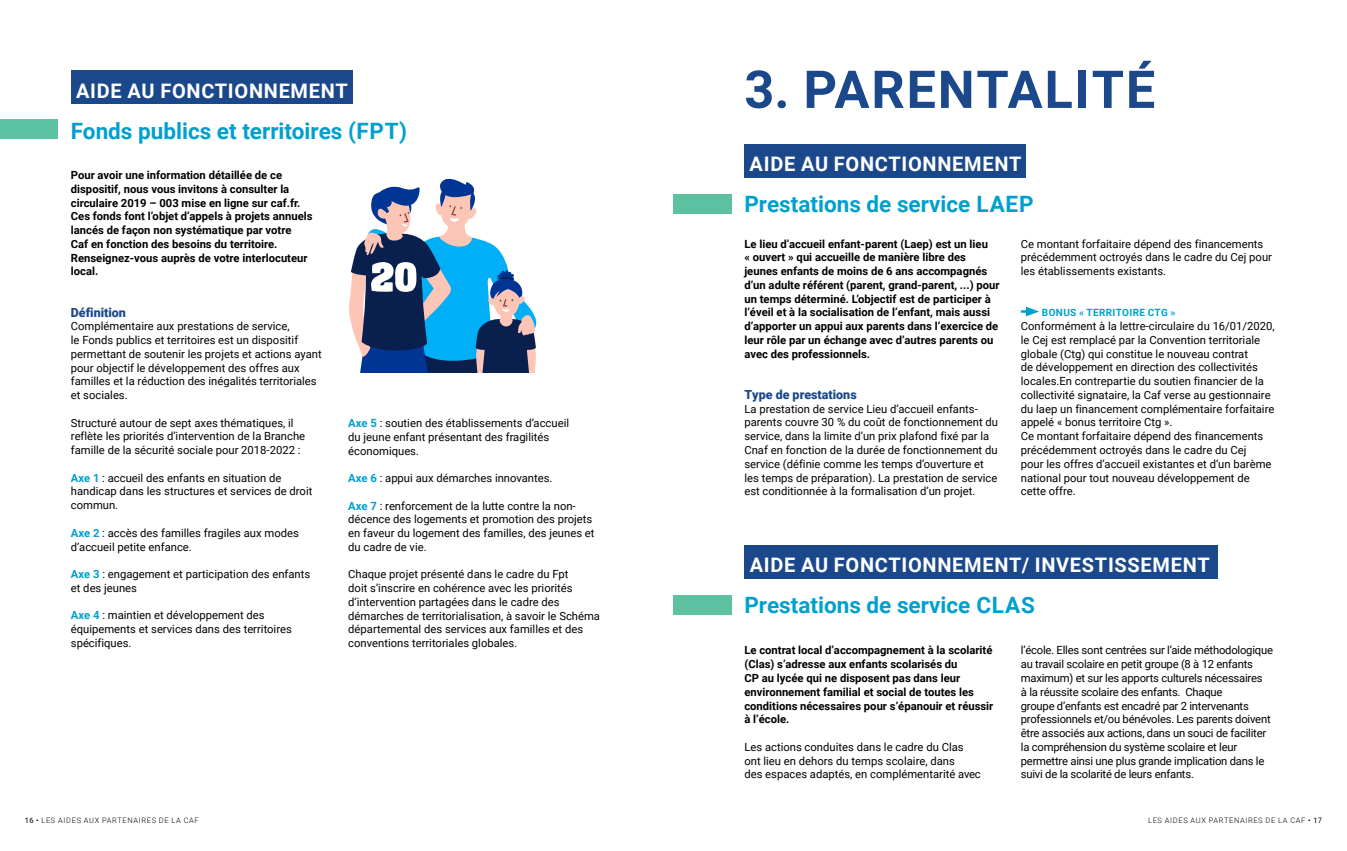
<style>
.page{position:relative;width:1347px;height:851px;background:#fff}
.page>*{position:absolute;margin:0;border:0;box-sizing:border-box;transform-origin:0 0}
.t1{font:700 52.25px "Roboto";letter-spacing:.035em;color:#1a488b}
.t2{font:700 22.5px "Roboto";color:#00a0ce}
.t3{font:700 20px "Roboto";letter-spacing:.035em;color:#fff}
.t4{font:900 12.5px "Roboto";color:#1a488b}
.t5{font:11.25px/13.8px "Roboto";color:#000}
.t6{font:700 11.25px/13.8px "Roboto";color:#000}
.t7{font:11.25px/13.8px "Roboto";letter-spacing:-.02em;color:#000}
.t8{font:700 10px "Roboto";letter-spacing:.035em;color:#00a0ce}
.t9{font:300 7.5px "Roboto";letter-spacing:.085em;color:#000}
.s1{font-weight:700;color:#00a0ce}
.s2{font-weight:400}
</style>
<div class="page">
<div style="left:0;top:119px;width:58px;height:20px;background:#5bc1a1"></div>
<div style="left:71px;top:71px;width:282px;height:33px;background:#1a488b"></div>
<svg style="left:349px;top:178px;width:188px;height:194px"></svg>
<svg style="left:1020px;top:306px;width:19px;height:10px"></svg>
<div style="left:744px;top:144px;width:282px;height:33px;background:#1a488b"></div>
<div style="left:673px;top:194px;width:59px;height:19px;background:#5bc1a1"></div>
<div style="left:744px;top:545px;width:474px;height:33px;background:#1a488b"></div>
<div style="left:673px;top:595px;width:59px;height:19px;background:#5bc1a1"></div>
<h3 class="t3" style="left:76px;top:77px;width:273px">AIDE AU FONCTIONNEMENT</h3>
<h2 class="t2" style="left:71px;top:115px;width:338px">Fonds publics et territoires (FPT)</h2>
<p class="t6" style="left:71px;top:168px;width:243px">Pour avoir une information détaillée de ce dispositif, nous vous invitons à consulter la circulaire 2019 – 003 mise en ligne sur caf.fr.<br>Ces fonds font l’objet d’appels à projets annuels lancés de façon non systématique par votre<br>Caf en fonction des besoins du territoire.<br>Renseignez-vous auprès de votre interlocuteur local.</p>
<p class="t4" style="left:71px;top:303px;width:57px">Définition</p>
<p class="t5" style="left:71px;top:319px;width:252px">Complémentaire aux prestations de service,<br>le Fonds publics et territoires est un dispositif permettant de soutenir les projets et actions ayant pour objectif le développement des offres aux familles et la réduction des inégalités territoriales et sociales.</p>
<p class="t5" style="left:71px;top:415px;width:236px">Structuré autour de sept axes thématiques, il reflète les priorités d’intervention de la Branche famille de la sécurité sociale pour 2018-2022 :</p>
<p class="t5" style="left:71px;top:470px;width:243px"><span class="s1">Axe 1</span> : accueil des enfants en situation de handicap dans les structures et services de droit commun.</p>
<p class="t5" style="left:71px;top:525px;width:229px"><span class="s1">Axe 2</span> : accès des familles fragiles aux modes d’accueil petite enfance.</p>
<p class="t5" style="left:71px;top:566px;width:241px"><span class="s1">Axe 3</span> : engagement et participation des enfants et des jeunes</p>
<p class="t5" style="left:71px;top:608px;width:222px"><span class="s1">Axe 4</span> : maintien et développement des équipements et services dans des territoires spécifiques.</p>
<p class="t5" style="left:348px;top:416px;width:222px"><span class="s1">Axe 5</span> : soutien des établissements d’accueil du jeune enfant présentant des fragilités économiques.</p>
<p class="t5" style="left:348px;top:471px;width:206px"><span class="s1">Axe 6</span> : appui aux démarches innovantes.</p>
<p class="t5" style="left:348px;top:498px;width:248px"><span class="s1">Axe 7</span> : renforcement de la lutte contre la non&shy;décence des logements et promotion des projets en faveur du logement des familles, des jeunes et du cadre de vie.</p>
<p class="t5" style="left:348px;top:567px;width:253px">Chaque projet présenté dans le cadre du Fpt<br>doit s’inscrire en cohérence avec les priorités d’intervention partagées dans le cadre des démarches de territorialisation, à savoir le Schéma départemental des services aux familles et des conventions territoriales globales.</p>
<h1 class="t1" style="left:744px;top:53px;width:412px">3. PARENTALITÉ</h1>
<h3 class="t3" style="left:749px;top:150px;width:273px">AIDE AU FONCTIONNEMENT</h3>
<h2 class="t2" style="left:744px;top:188px;width:291px">Prestations de service LAEP</h2>
<p class="t5" style="left:1020px;top:236px;width:253px">Ce montant forfaitaire dépend des financements précédemment octroyés dans le cadre du Cej pour les établissements existants.</p>
<p class="t8" style="left:1042px;top:306px;width:135px">BONUS « TERRITOIRE CTG »</p>
<p class="t5" style="left:1020px;top:319px;width:255px">Conformément à la lettre-circulaire du 16/01/2020, le Cej est remplacé par la Convention territoriale globale (Ctg) qui constitue le nouveau contrat<br>de développement en direction des collectivités locales.En contrepartie du soutien financier de la collectivité signataire, la Caf verse au gestionnaire du laep un financement complémentaire forfaitaire appelé « bonus territoire Ctg ».<br>Ce montant forfaitaire dépend des financements précédemment octroyés dans le cadre du Cej<br>pour les offres d’accueil existantes et d’un barème national pour tout nouveau développement de cette offre.</p>
<p class="t6" style="left:744px;top:236px;width:257px">Le lieu d’accueil enfant-parent (Laep) est un lieu<br>« ouvert » qui accueille de manière libre des jeunes enfants de moins de 6 ans accompagnés d’un adulte référent (parent, grand-parent, ...) pour un temps déterminé. L’objectif est de participer à l’éveil et à la socialisation de l’enfant, mais aussi d’apporter un appui aux parents dans l’exercice de leur rôle par un échange avec d’autres parents ou avec des professionnels.</p>
<p class="t4" style="left:744px;top:385px;width:114px">Type de prestations</p>
<p class="t5" style="left:744px;top:401px;width:255px">La prestation de service Lieu d’accueil enfants&shy;parents couvre 30 % du coût de fonctionnement du service, dans la limite d’un prix plafond fixé par la Cnaf en fonction de la durée de fonctionnement du service (définie comme les temps d’ouverture et les temps de préparation). La prestation de service est conditionnée à la formalisation d’un projet.</p>
<h3 class="t3" style="left:749px;top:551px;width:462px">AIDE AU FONCTIONNEMENT/ INVESTISSEMENT</h3>
<h2 class="t2" style="left:744px;top:589px;width:292px">Prestations de service CLAS</h2>
<p class="t7" style="left:1020px;top:643px;width:253px">l’école. Elles sont centrées sur l’aide méthodologique au travail scolaire en petit groupe (8 à 12 enfants maximum) et sur les apports culturels nécessaires<br>à la réussite scolaire des enfants. Chaque<br>groupe d’enfants est encadré par 2 intervenants professionnels et/ou bénévoles. Les parents doivent être associés aux actions, dans un souci de faciliter la compréhension du système scolaire et leur permettre ainsi une plus grande implication dans le suivi de la scolarité de leurs enfants.</p>
<p class="t6" style="left:744px;top:643px;width:250px">Le contrat local d’accompagnement à la scolarité (Clas) s’adresse aux enfants scolarisés du<br>CP au lycée qui ne disposent pas dans leur environnement familial et social de toutes les conditions nécessaires pour s’épanouir et réussir à l’école.</p>
<p class="t5" style="left:744px;top:739px;width:238px">Les actions conduites dans le cadre du Clas ont lieu en dehors du temps scolaire, dans<br>des espaces adaptés, en complémentarité avec</p>
<p class="t9" style="left:25px;top:815px;width:176px"><span class="s2">16 •</span> LES AIDES AUX PARTENAIRES DE LA CAF</p>
<p class="t9" style="left:1148px;top:815px;width:175px">LES AIDES AUX PARTENAIRES DE LA CAF <span class="s2">• 17</span></p>
</div>
